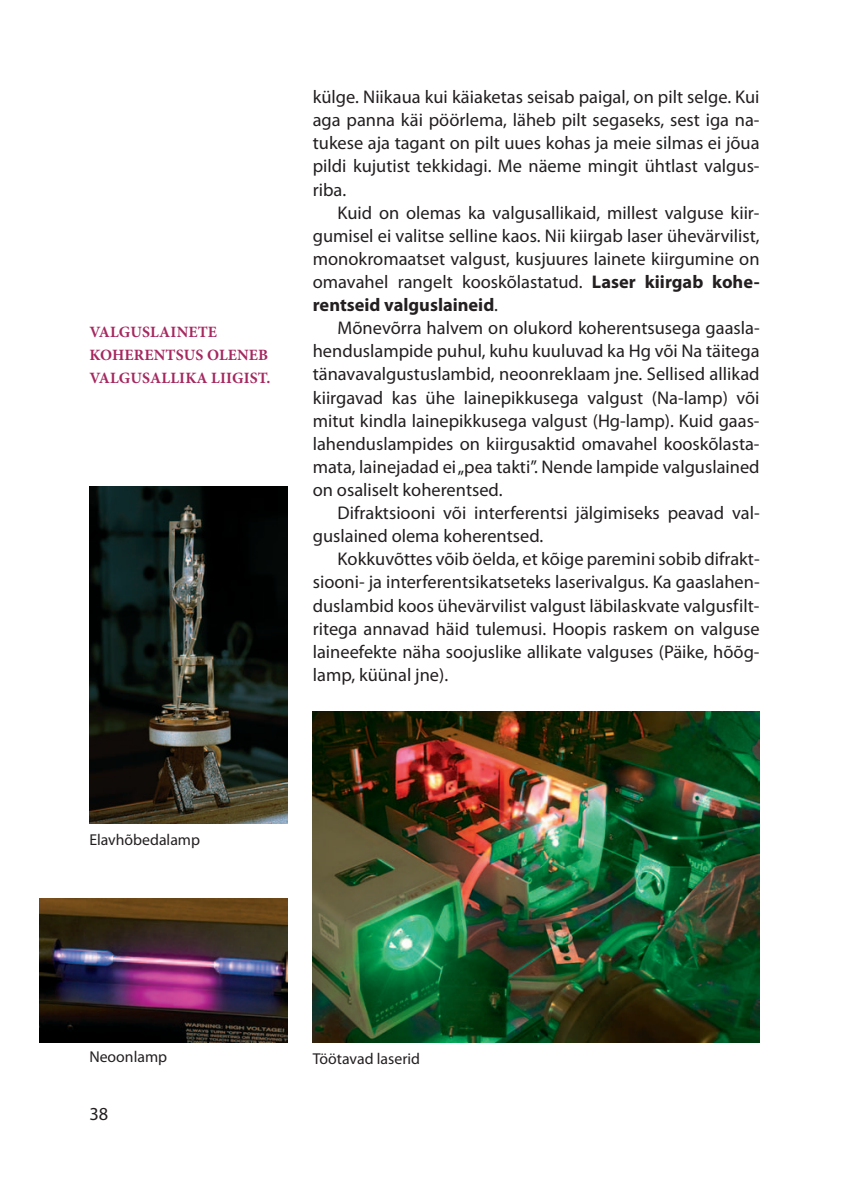
<style>
.page{position:relative;width:849px;height:1196px;background:#fff}
.page>*{position:absolute;margin:0;border:0;box-sizing:border-box;transform-origin:0 0}
.t1{font:18.38px/23.1px "Myriad Pro";color:#231f20;text-align:justify}
.t2{font:700 15.75px/23.1px "Minion Pro";letter-spacing:.01em;color:#a5285f}
.t3{font:15.75px "Myriad Pro";color:#231f20}
.s1{font-weight:700}
</style>
<div class="page">
<img style="left:89px;top:486px;width:199px;height:337px">
<img style="left:39px;top:898px;width:249px;height:144px">
<img style="left:313px;top:711px;width:446px;height:331px">
<p class="t2" style="left:89px;top:322px;width:183px">VALGUSLAINETE<br>KOHERENTSUS OLENEB<br>VALGUSALLIKA LIIGIST.</p>
<p class="t1" style="left:313px;top:87px;width:448px">külge. Niikaua kui käiaketas seisab paigal, on pilt selge. Kui aga panna käi pöörlema, läheb pilt segaseks, sest iga na&shy;tukese aja tagant on pilt uues kohas ja meie silmas ei jõua pildi kujutist tekkidagi. Me näeme mingit ühtlast valgus&shy;riba.</p>
<p class="t1" style="left:313px;top:202px;width:448px;text-indent:25px">Kuid on olemas ka valgusallikaid, millest valguse kiir&shy;gumisel ei valitse selline kaos. Nii kiirgab laser ühevärvilist, monokromaatset valgust, kusjuures lainete kiirgumine on omavahel rangelt kooskõlastatud. <span class="s1">Laser kiirgab kohe&shy;rentseid valguslaineid</span>.</p>
<p class="t1" style="left:313px;top:318px;width:448px;text-indent:25px">Mõnevõrra halvem on olukord koherentsusega gaasla&shy;henduslampide puhul, kuhu kuuluvad ka Hg või Na täitega tänavavalgustuslambid, neoonreklaam jne. Sellised allikad kiirgavad kas ühe lainepikkusega valgust (Na-lamp) või mitut kindla lainepikkusega valgust (Hg-lamp). Kuid gaas&shy;lahenduslampides on kiirgusaktid omavahel kooskõlasta&shy;mata, lainejadad ei „pea takti”. Nende lampide valguslained on osaliselt koherentsed.</p>
<p class="t1" style="left:313px;top:503px;width:448px;text-indent:25px">Difraktsiooni või interferentsi jälgimiseks peavad val&shy;guslained olema koherentsed.</p>
<p class="t1" style="left:313px;top:549px;width:448px;text-indent:25px">Kokkuvõttes võib öelda, et kõige paremini sobib difrakt&shy;siooni- ja interferentsikatseteks laserivalgus. Ka gaaslahen&shy;duslambid koos ühevärvilist valgust läbilaskvate valgusf ilt&shy;ritega annavad häid tulemusi. Hoopis raskem on valguse laineefekte näha soojuslike allikate valguses (Päike, hõõg&shy;lamp, küünal jne).</p>
<p class="t3" style="left:89px;top:834px;width:112px">Elavhõbedalamp</p>
<p class="t3" style="left:89px;top:1050px;width:79px">Neoonlamp</p>
<p class="t1" style="left:89px;top:1104px;width:20px">38</p>
<p class="t3" style="left:313px;top:1052px;width:109px">Töötavad laserid</p>
</div>
